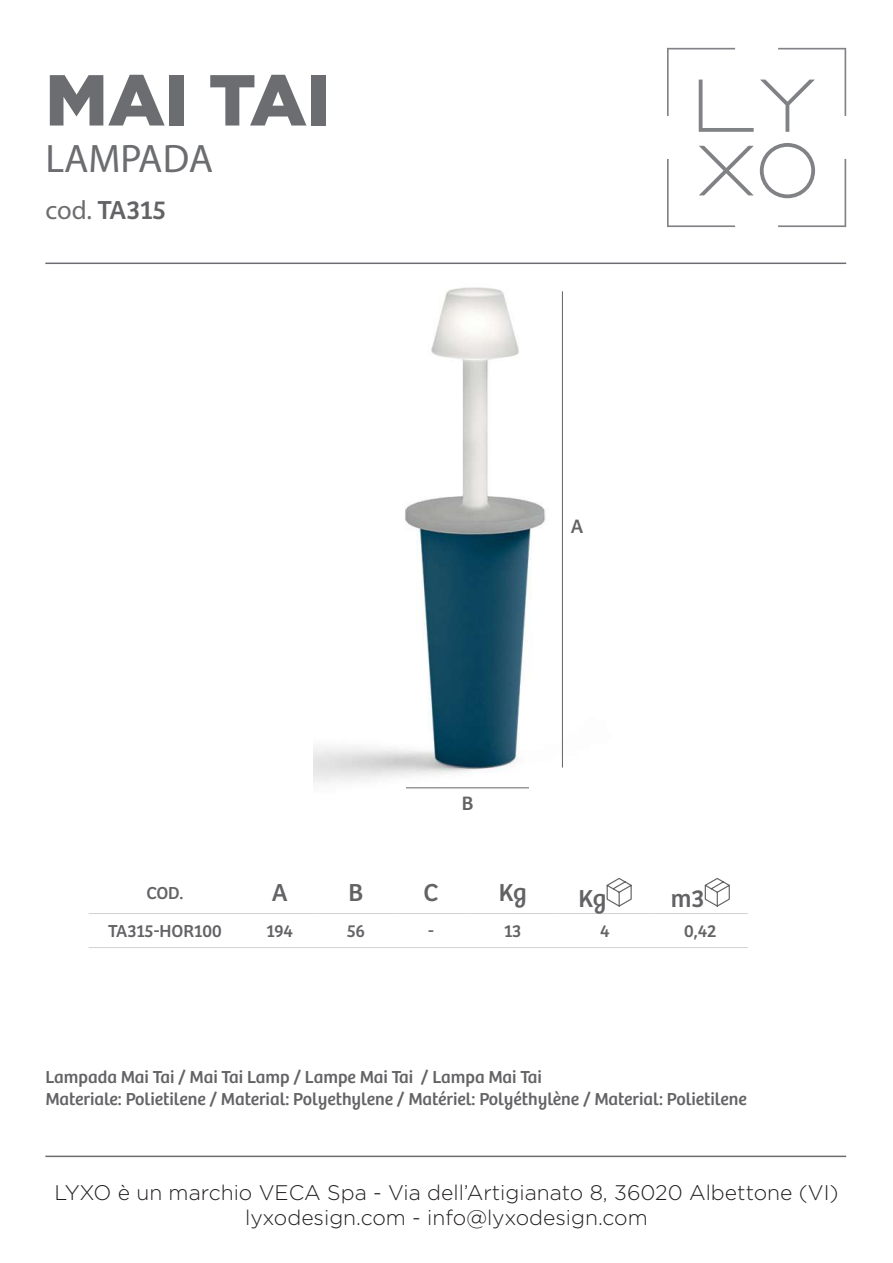
<style>
.page{position:relative;width:893px;height:1263px;background:#fff}
.page>*{position:absolute;margin:0;border:0;box-sizing:border-box;transform-origin:0 0}
.t1{font:900 72px "Gotham";color:#6c6d70}
.t2{font:39.9px "Myriad Pro";color:#6c6d70}
.t3{font:27px "Bree";letter-spacing:-.005em;color:#636366}
.t4{font:25.5px "Bree";color:#636366}
.t5{font:300 21.15px/25.3px "Gotham";color:#231f20;text-align:center}
.t6{font:20.1px "Bree";color:#636366}
.t7{font:18px/21.6px "Bree";color:#636366}
.s1{font-family:"Myriad Pro";font-size:26.55px;color:#6c6d70}
</style>
<div class="page">
<img style="left:313px;top:287px;width:250px;height:502px">
<svg style="left:667px;top:48px;width:87px;height:84px"></svg>
<svg style="left:760px;top:143px;width:86px;height:84px"></svg>
<svg style="left:667px;top:146px;width:87px;height:81px"></svg>
<svg style="left:760px;top:48px;width:86px;height:84px"></svg>
<hr style="left:45px;top:263px;width:801px;height:1px;background:#6c6d70">
<hr style="left:45px;top:1155px;width:801px;height:2px;background:#6c6d70">
<hr style="left:89px;top:947px;width:152px;height:1px;background:#d1d2d4">
<hr style="left:241px;top:947px;width:77px;height:1px;background:#d1d2d4">
<hr style="left:318px;top:947px;width:76px;height:1px;background:#d1d2d4">
<hr style="left:394px;top:947px;width:74px;height:1px;background:#d1d2d4">
<hr style="left:468px;top:947px;width:89px;height:1px;background:#d1d2d4">
<hr style="left:557px;top:947px;width:96px;height:1px;background:#d1d2d4">
<hr style="left:653px;top:947px;width:95px;height:1px;background:#d1d2d4">
<hr style="left:89px;top:913px;width:152px;height:1px;background:#d1d2d4">
<hr style="left:241px;top:913px;width:77px;height:1px;background:#d1d2d4">
<hr style="left:318px;top:913px;width:76px;height:1px;background:#d1d2d4">
<hr style="left:394px;top:913px;width:74px;height:1px;background:#d1d2d4">
<hr style="left:468px;top:913px;width:89px;height:1px;background:#d1d2d4">
<hr style="left:557px;top:913px;width:96px;height:1px;background:#d1d2d4">
<hr style="left:653px;top:913px;width:95px;height:1px;background:#d1d2d4">
<svg style="left:606px;top:878px;width:26px;height:29px"></svg>
<svg style="left:704px;top:878px;width:26px;height:29px"></svg>
<hr style="left:406px;top:787px;width:123px;height:1px;background:#636366">
<hr style="left:562px;top:291px;width:1px;height:476px;background:#636366">
<h1 class="t1" style="left:45px;top:58px;width:287px">MAI TAI</h1>
<h2 class="t2" style="left:45px;top:134px;width:169px">LAMPADA</h2>
<h3 class="t3" style="left:45px;top:194px;width:122px"><span class="s1">cod.</span> TA315</h3>
<p class="t6" style="left:571px;top:515px;width:14px">A</p>
<p class="t6" style="left:462px;top:791px;width:13px">B</p>
<p class="t7" style="left:146px;top:882px;width:38px">COD.</p>
<h3 class="t4" style="left:272px;top:878px;width:17px">A</h3>
<h3 class="t4" style="left:349px;top:878px;width:16px">B</h3>
<h3 class="t4" style="left:423px;top:878px;width:17px">C</h3>
<h3 class="t4" style="left:499px;top:878px;width:30px">Kg</h3>
<h3 class="t4" style="left:578px;top:883px;width:30px">Kg</h3>
<h3 class="t4" style="left:671px;top:883px;width:35px">m3</h3>
<p class="t7" style="left:108px;top:920px;width:115px">TA315-HOR100</p>
<p class="t7" style="left:266px;top:920px;width:28px">194</p>
<p class="t7" style="left:347px;top:920px;width:20px">56</p>
<p class="t7" style="left:428px;top:920px;width:7px">-</p>
<p class="t7" style="left:504px;top:920px;width:19px">13</p>
<p class="t7" style="left:600px;top:920px;width:11px">4</p>
<p class="t7" style="left:684px;top:920px;width:34px">0,42</p>
<p class="t7" style="left:45px;top:1067px;width:703px">Lampada Mai Tai / Mai Tai Lamp / Lampe Mai Tai / Lampa Mai Tai<br>Materiale: Polietilene / Material: Polyethylene / Matériel: Polyéthylène / Material: Polietilene</p>
<p class="t5" style="left:54px;top:1179px;width:786px">LYXO è un marchio VECA Spa - Via dell’Artigianato 8, 36020 Albettone (VI) lyxodesign.com - info@lyxodesign.com</p>
</div>
